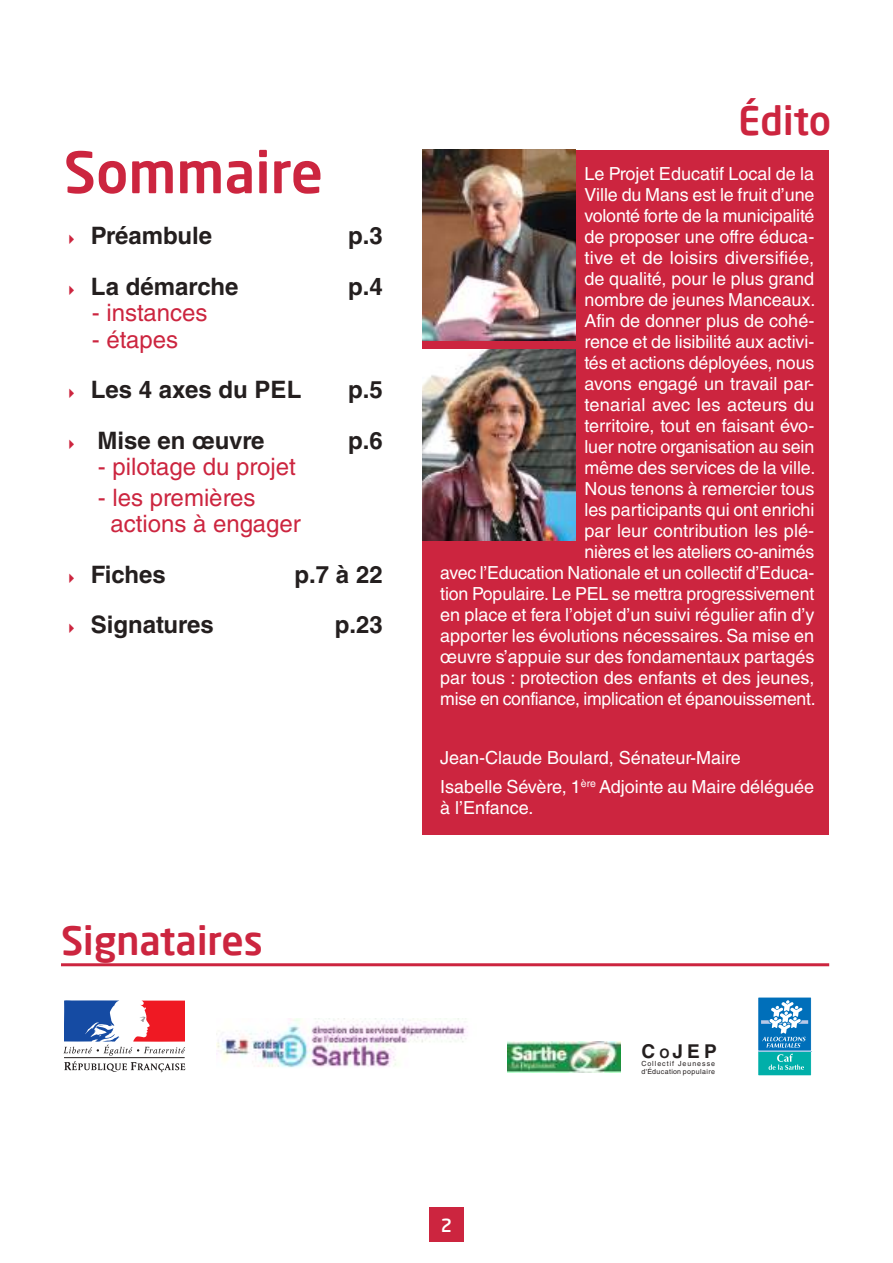
<style>
.page{position:relative;width:893px;height:1263px;background:#fff}
.page>*{position:absolute;margin:0;border:0;box-sizing:border-box;transform-origin:0 0}
.t1{font:500 56.55px "Neo Sans Pro";color:#cc253f}
.t2{font:500 39px "Neo Sans Pro";color:#cc253f}
.t3{font:700 24px "Helvetica LT Std";color:#241f1f}
.t4{font:24px/26.5px "Helvetica LT Std";color:#cc253f}
.t5{font:700 19.05px "Helvetica LT Std";color:#241f1f}
.t6{font:18px/21px "Helvetica LT Std";letter-spacing:-.005em;color:#fff;text-align:right}
.t7{font:500 18px "Neo Sans Pro";color:#fff}
.t8{font:7.05px/8.4px "Helvetica LT Std";letter-spacing:.06em;color:#241f1f}
.s1{font-size:13.05px}
</style>
<div class="page">
<hr style="left:61px;top:963px;width:768px;height:3px;background:#cc253f">
<svg style="left:63px;top:1001px;width:122px;height:71px"></svg>
<img style="left:216px;top:1019px;width:252px;height:49px">
<div style="left:758px;top:1025px;width:53px;height:51px;background:#00afa9"></div>
<div style="left:758px;top:997px;width:53px;height:54px;background:#006fba"></div>
<svg style="left:761px;top:1000px;width:47px;height:70px"></svg>
<img style="left:507px;top:1042px;width:113px;height:30px">
<div style="left:422px;top:150px;width:407px;height:685px;background:#cc253f"></div>
<img style="left:422px;top:150px;width:154px;height:191px">
<img style="left:422px;top:349px;width:154px;height:191px">
<div style="left:430px;top:1208px;width:34px;height:34px;background:#cc253f"></div>
<h1 class="t1" style="left:64px;top:137px;width:261px">Sommaire</h1>
<h3 class="t3" style="left:91px;top:221px;width:123px">Préambule</h3>
<h3 class="t3" style="left:348px;top:221px;width:36px">p.3</h3>
<h3 class="t3" style="left:91px;top:271px;width:149px">La démarche</h3>
<h3 class="t3" style="left:348px;top:271px;width:36px">p.4</h3>
<h3 class="t4" style="left:92px;top:299px;width:117px">- instances</h3>
<h3 class="t4" style="left:92px;top:326px;width:88px">- étapes</h3>
<h3 class="t3" style="left:91px;top:375px;width:212px">Les 4 axes du PEL</h3>
<h3 class="t3" style="left:348px;top:375px;width:36px">p.5</h3>
<h3 class="t3" style="left:97px;top:425px;width:169px">Mise en œuvre</h3>
<h3 class="t3" style="left:348px;top:425px;width:36px">p.6</h3>
<h3 class="t4" style="left:98px;top:453px;width:200px">- pilotage du projet</h3>
<h3 class="t4" style="left:111px;top:484px;width:192px;text-indent:-13px">- les premières actions à engager</h3>
<h3 class="t3" style="left:91px;top:560px;width:77px">Fiches</h3>
<h3 class="t3" style="left:295px;top:560px;width:90px">p.7 à 22</h3>
<h3 class="t3" style="left:91px;top:610px;width:124px">Signatures</h3>
<h3 class="t3" style="left:335px;top:610px;width:50px">p.23</h3>
<h2 class="t2" style="left:61px;top:916px;width:203px">Signataires</h2>
<h2 class="t2" style="left:738px;top:96px;width:95px">Édito</h2>
<p class="t6" style="left:440px;top:163px;width:377px">Le Projet Educatif Local de la<br>Ville du Mans est le fruit d’une<br>volonté forte de la municipalité<br>de proposer une offre éduca-<br>tive et de loisirs diversifiée,<br>de qualité, pour le plus grand<br>nombre de jeunes Manceaux.<br>Afin de donner plus de cohé-<br>rence et de lisibilité aux activi-<br>tés et actions déployées, nous<br>avons engagé un travail par-<br>tenarial avec les acteurs du<br>territoire, tout en faisant évo-<br>luer notre organisation au sein<br>même des services de la ville.<br>Nous tenons à remercier tous<br>les participants qui ont enrichi<br>par leur contribution les plé-<br>nières et les ateliers co-animés<br>avec l’Education Nationale et un collectif d’Educa&shy;tion Populaire. Le PEL se mettra progressivement en place et fera l’objet d’un suivi régulier afin d’y apporter les évolutions nécessaires. Sa mise en œuvre s’appuie sur des fondamentaux partagés par tous : protection des enfants et des jeunes, mise en confiance, implication et épanouissement.</p>
<p class="t6" style="left:440px;top:742px;width:375px;line-height:29.5px;text-align:left">Jean-Claude Boulard, Sénateur-Maire<br>Isabelle Sévère, 1<sup>ère</sup> Adjointe au Maire déléguée</p>
<p class="t6" style="left:440px;top:797px;width:95px">à l’Enfance.</p>
<p class="t7" style="left:441px;top:1213px;width:13px">2</p>
<p class="t5" style="left:641px;top:1039px;width:77px">C<span class="s1">O</span>JEP</p>
<p class="t8" style="left:641px;top:1059px;width:75px">Collectif Jeunesse d'Éducation populaire</p>
</div>
